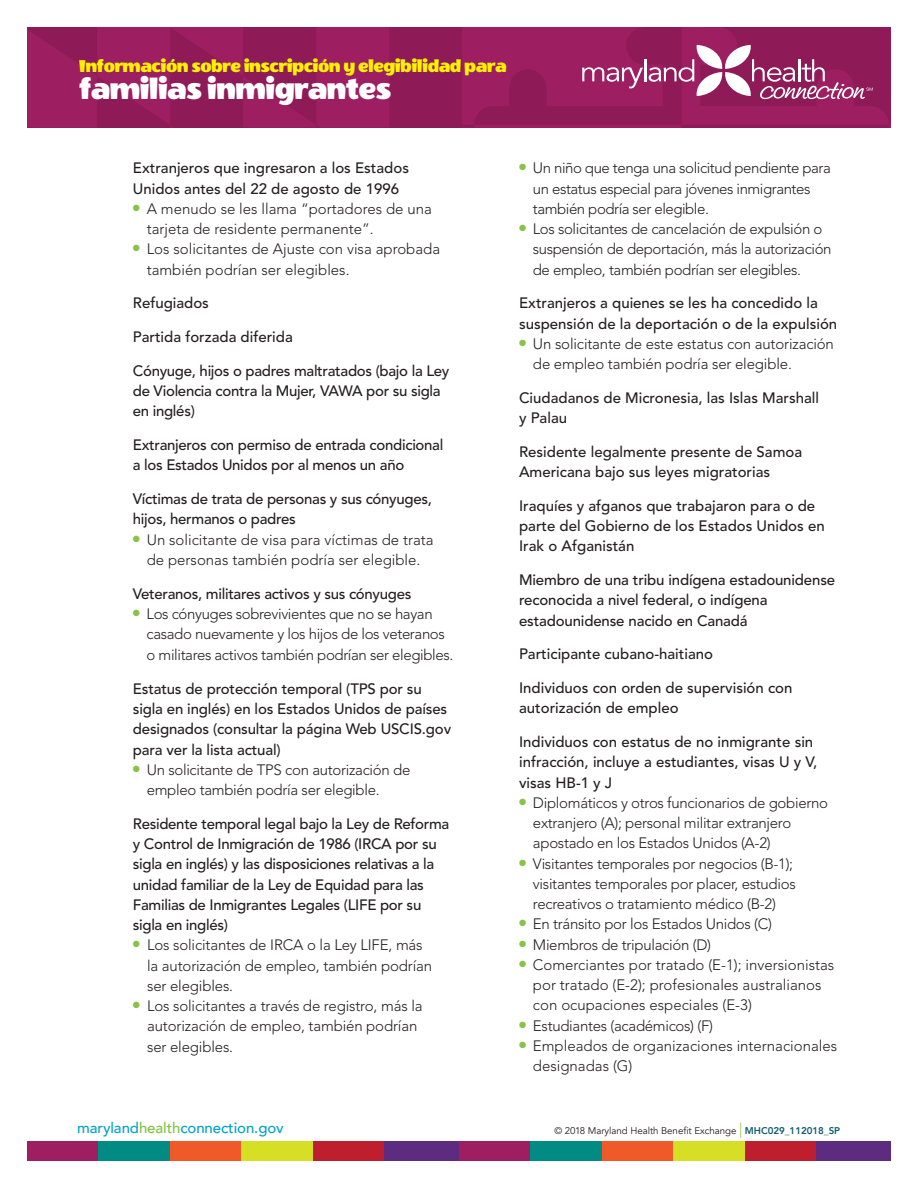
<style>
.page{position:relative;width:918px;height:1188px;background:#fff}
.page>*{position:absolute;margin:0;border:0;box-sizing:border-box;transform-origin:0 0}
.t1{font:33px "Wendy One";letter-spacing:-.03em;color:#fff}
.t2{font:19.5px "Wendy One";letter-spacing:-.03em;color:#fff101}
._11pt_text{font:300 15px/20.2px "Avenir LT Std";letter-spacing:-.02em;color:#231f20}
._11pt_text-2{font:500 15px/20.2px "Avenir LT Std";color:#231f20}
._11pt_text-3{font:300 15px/20.2px "Avenir LT Std";color:#231f20}
._11pt_text-4{font:500 15px/20.2px "Avenir LT Std";letter-spacing:-.02em;color:#231f20}
.SUBHEAD{font:500 15px/20.2px "Avenir LT Std";letter-spacing:-.02em;color:#231f20}
.SUBHEAD-2{font:300 15px/20.2px "Avenir LT Std";color:#231f20;text-align:center}
.SUBHEAD-3{font:500 15px "Avenir LT Std";color:#231f20}
.Subhead_Blue{font:500 15px "Avenir";letter-spacing:-.005em;color:#00a3c7}
.Contents{font:9.75px "Avenir";letter-spacing:-.005em;color:#231f20}
.s1{color:#81c340}
.s2{font-weight:300;font-size:15px;color:#89c248}
.s3{font-weight:800;color:#0f5b6e}
</style>
<div class="page">
<div style="left:27px;top:27px;width:435px;height:101px;background:#8e1b58"></div>
<svg style="left:27px;top:27px;width:362px;height:100px"></svg>
<svg style="left:462px;top:27px;width:429px;height:101px;background:#9d2c68"></svg>
<div style="left:27px;top:1142px;width:74px;height:19px;background:#9e1e62"></div>
<div style="left:459px;top:1142px;width:74px;height:19px;background:#9e1e62"></div>
<div style="left:99px;top:1142px;width:74px;height:19px;background:#008c84"></div>
<div style="left:531px;top:1142px;width:74px;height:19px;background:#008c84"></div>
<div style="left:170px;top:1142px;width:74px;height:19px;background:#f05a28"></div>
<div style="left:602px;top:1142px;width:74px;height:19px;background:#f05a28"></div>
<div style="left:242px;top:1142px;width:74px;height:19px;background:#d6df23"></div>
<div style="left:674px;top:1142px;width:74px;height:19px;background:#d6df23"></div>
<div style="left:313px;top:1142px;width:74px;height:19px;background:#be1e2d"></div>
<div style="left:745px;top:1142px;width:74px;height:19px;background:#be1e2d"></div>
<div style="left:385px;top:1142px;width:74px;height:19px;background:#5d2c80"></div>
<div style="left:817px;top:1142px;width:74px;height:19px;background:#5d2c80"></div>
<p class="t2" style="left:79px;top:56px;width:429px">Información sobre inscripción y elegibilidad para</p>
<p class="t1" style="left:79px;top:72px;width:314px">familias inmigrantes</p>
<p class="_11pt_text-2" style="left:133px;top:158px;width:278px">Extranjeros que ingresaron a los Estados<br>Unidos antes del 22 de agosto de 1996</p>
<p class="_11pt_text-3" style="left:147px;top:199px;width:287px;text-indent:-14px"><sup>●</sup> A menudo se les llama “portadores de una tarjeta de residente permanente”.</p>
<p class="_11pt_text-3" style="left:147px;top:239px;width:295px;text-indent:-14px"><sup>●</sup> Los solicitantes de Ajuste con visa aprobada también podrían ser elegibles.</p>
<p class="SUBHEAD-3" style="left:133px;top:294px;width:78px">Refugiados</p>
<p class="SUBHEAD-3" style="left:133px;top:328px;width:162px">Partida forzada diferida</p>
<p class="SUBHEAD" style="left:133px;top:361px;width:318px">Cónyuge, hijos o padres maltratados (bajo la Ley de Violencia contra la Mujer, VAWA por su sigla en inglés)</p>
<p class="SUBHEAD" style="left:133px;top:435px;width:312px">Extranjeros con permiso de entrada condicional a los Estados Unidos por al menos un año</p>
<p class="SUBHEAD" style="left:133px;top:489px;width:301px">Víctimas de trata de personas y sus cónyuges, hijos, hermanos o padres</p>
<p class="SUBHEAD-2" style="left:133px;top:529px;width:302px"><sup>●</sup> Un solicitante de visa para víctimas de trata de personas también podría ser elegible.</p>
<p class="_11pt_text-4" style="left:133px;top:584px;width:280px">Veteranos, militares activos y sus cónyuges</p>
<p class="_11pt_text" style="left:147px;top:603px;width:308px;line-height:20.7px;text-indent:-14px"><sup>●</sup> Los cónyuges sobrevivientes que no se hayan casado nuevamente y los hijos de los veteranos o militares activos también podrían ser elegibles.</p>
<p class="_11pt_text-2" style="left:133px;top:679px;width:320px">Estatus de protección temporal (TPS por su sigla en inglés) en los Estados Unidos de países designados (consultar la página Web USCIS.gov para ver la lista actual)</p>
<p class="_11pt_text" style="left:147px;top:760px;width:265px;text-indent:-14px"><sup>●</sup> Un solicitante de TPS con autorización de empleo también podría ser elegible.</p>
<p class="_11pt_text-4" style="left:133px;top:814px;width:318px">Residente temporal legal bajo la Ley de Reforma y Control de Inmigración de 1986 (IRCA por su sigla en inglés) y las disposiciones relativas a la unidad familiar de la Ley de Equidad para las Familias de Inmigrantes Legales (LIFE por su sigla en inglés)</p>
<p class="_11pt_text" style="left:147px;top:935px;width:287px;text-indent:-14px"><sup>●</sup> Los solicitantes de IRCA o la Ley LIFE, más la autorización de empleo, también podrían ser elegibles.</p>
<p class="_11pt_text" style="left:147px;top:996px;width:277px;text-indent:-14px"><sup>●</sup> Los solicitantes a través de registro, más la autorización de empleo, también podrían ser elegibles.</p>
<p class="Subhead_Blue" style="left:77px;top:1115px;width:208px">maryland<span class="s1">health</span>connection.gov</p>
<p class="_11pt_text" style="left:533px;top:158px;width:299px;text-indent:-14px"><sup>●</sup> Un niño que tenga una solicitud pendiente para un estatus especial para jóvenes inmigrantes también podría ser elegible.</p>
<p class="_11pt_text" style="left:533px;top:219px;width:300px;text-indent:-14px"><sup>●</sup> Los solicitantes de cancelación de expulsión o suspensión de deportación, más la autorización de empleo, también podrían ser elegibles.</p>
<p class="_11pt_text-2" style="left:519px;top:293px;width:320px">Extranjeros a quienes se les ha concedido la suspensión de la deportación o de la expulsión</p>
<p class="_11pt_text" style="left:533px;top:334px;width:303px;text-indent:-14px"><sup>●</sup> Un solicitante de este estatus con autorización de empleo también podría ser elegible.</p>
<p class="_11pt_text-2" style="left:519px;top:388px;width:301px">Ciudadanos de Micronesia, las Islas Marshall y Palau</p>
<p class="_11pt_text-2" style="left:519px;top:442px;width:285px">Residente legalmente presente de Samoa<br>Americana bajo sus leyes migratorias</p>
<p class="_11pt_text-2" style="left:519px;top:496px;width:307px">Iraquíes y afganos que trabajaron para o de parte del Gobierno de los Estados Unidos en<br>Irak o Afganistán</p>
<p class="_11pt_text-2" style="left:519px;top:570px;width:318px">Miembro de una tribu indígena estadounidense reconocida a nivel federal, o indígena estadounidense nacido en Canadá</p>
<p class="_11pt_text-2" style="left:519px;top:644px;width:195px">Participante cubano-haitiano</p>
<p class="_11pt_text-2" style="left:519px;top:678px;width:275px">Individuos con orden de supervisión con autorización de empleo</p>
<p class="_11pt_text-2" style="left:519px;top:732px;width:300px">Individuos con estatus de no inmigrante sin infracción, incluye a estudiantes, visas U y V, visas HB-1 y J</p>
<p class="_11pt_text" style="left:533px;top:793px;width:297px;text-indent:-14px"><sup>●</sup> Diplomáticos y otros funcionarios de gobierno extranjero (A); personal militar extranjero apostado en los Estados Unidos (A-2)</p>
<p class="_11pt_text" style="left:533px;top:853px;width:264px;text-indent:-14px"><sup>●</sup> Visitantes temporales por negocios (B-1); visitantes temporales por placer, estudios recreativos o tratamiento médico (B-2)</p>
<p class="_11pt_text" style="left:519px;top:914px;width:254px"><sup>●</sup> En tránsito por los Estados Unidos (C)</p>
<p class="_11pt_text" style="left:519px;top:934px;width:194px"><sup>●</sup> Miembros de tripulación (D)</p>
<p class="_11pt_text-3" style="left:533px;top:955px;width:303px;text-indent:-14px"><sup>●</sup> Comerciantes por tratado (E-1); inversionistas por tratado (E-2); profesionales australianos con ocupaciones especiales (E-3)</p>
<p class="_11pt_text" style="left:519px;top:1015px;width:195px"><sup>●</sup> Estudiantes (académicos) (F)</p>
<p class="_11pt_text-3" style="left:533px;top:1036px;width:306px;text-indent:-14px"><sup>●</sup> Empleados de organizaciones internacionales designadas (G)</p>
<p class="Contents" style="left:554px;top:1124px;width:287px">© 2018 Maryland Health Benefit Exchange <span class="s2">|</span> <span class="s3">MHC029_112018_SP</span></p>
</div>
